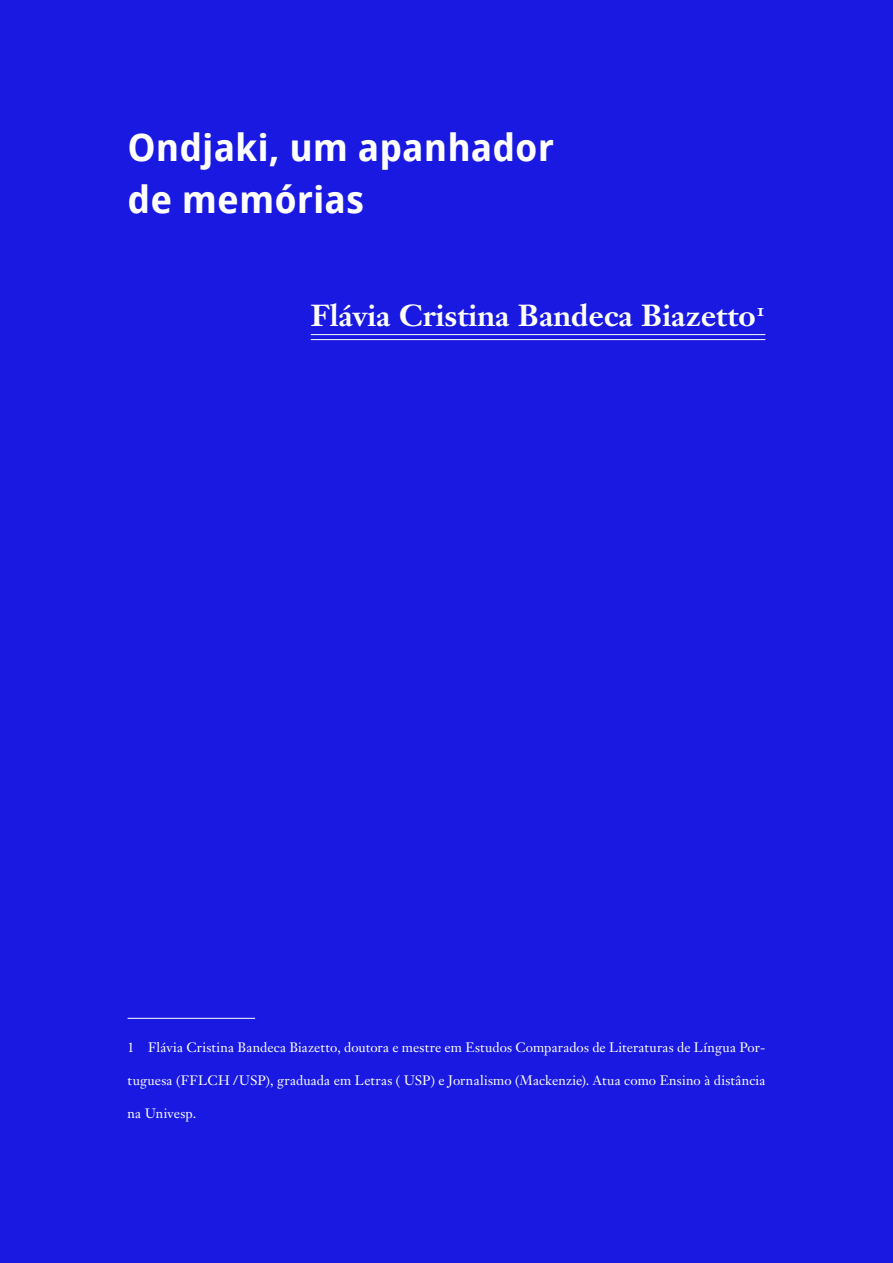
<style>
.page{position:relative;width:893px;height:1263px;background:#1919e1}
.page>*{position:absolute;margin:0;border:0;box-sizing:border-box;transform-origin:0 0}
.t1{font:700 37.5px/52.5px "Droid Sans";color:#fff}
.t2{font:30px "Janson Text Bold Os F";color:#fff}
.t3{font:13.5px "Janson Text";letter-spacing:.01em;color:#fff}
</style>
<div class="page">
<hr style="left:311px;top:334px;width:454px;height:1px;background:#fff">
<hr style="left:311px;top:339px;width:454px;height:1px;background:#fff">
<hr style="left:128px;top:1018px;width:127px;height:1px;background:#fff">
<h1 class="t1" style="left:128px;top:120px;width:428px">Ondjaki, um apanhador de memórias</h1>
<h2 class="t2" style="left:311px;top:296px;width:456px">Flávia Cristina Bandeca Biazetto<sup>1</sup></h2>
<p class="t3" style="left:128px;top:1038px;width:639px">1 Flávia Cristina Bandeca Biazetto, doutora e mestre em Estudos Comparados de Literaturas de Língua Por-</p>
<p class="t3" style="left:128px;top:1071px;width:639px">tuguesa (FFLCH /USP), graduada em Letras ( USP) e Jornalismo (Mackenzie). Atua como Ensino à distância</p>
<p class="t3" style="left:128px;top:1104px;width:70px">na Univesp.</p>
</div>
